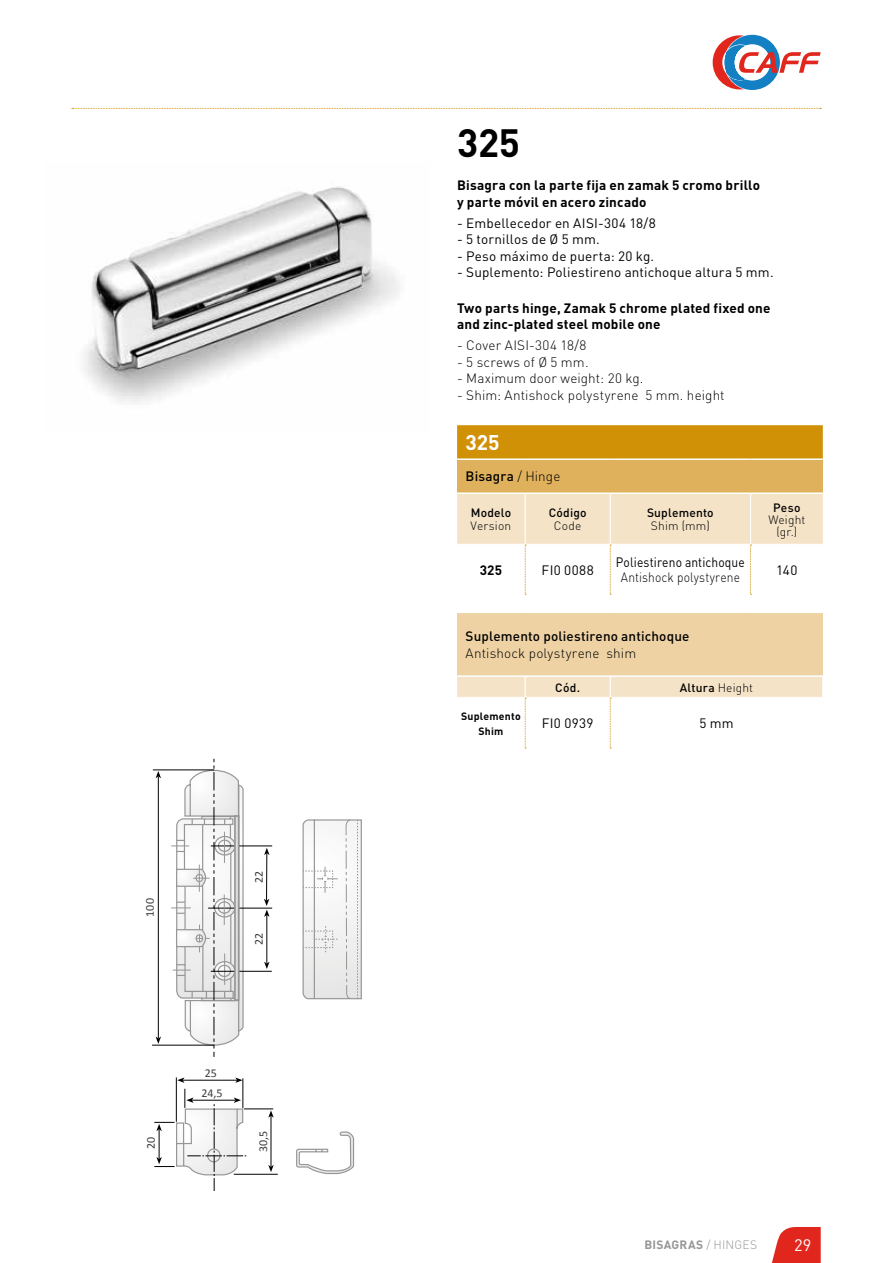
<style>
.page{position:relative;width:893px;height:1263px;background:#fff}
.page>*{position:absolute;margin:0;border:0;box-sizing:border-box;transform-origin:0 0}
.t1{font:700 39px "DIN Pro";color:#000}
.t2{font:700 21px "DIN Pro";color:#fff}
.t3{font:16.5px "DIN Pro";color:#fff}
.t4{font:700 13.5px/16.5px "DIN Pro";letter-spacing:.015em;color:#000}
.t5{font:13.5px "DIN Pro";letter-spacing:.01em;color:#000}
.t6{font:300 13.5px "DIN Pro";letter-spacing:.01em;color:#000}
.t7{font:500 13.5px "DIN Pro";letter-spacing:.01em;color:#000}
.t8{font:13.5px "DIN Pro";letter-spacing:.01em;color:#000;scale:.89 1}
.t9{font:300 13.5px "DIN Pro";letter-spacing:.01em;color:#000;scale:.89 1}
.t10{font:500 12px "DIN Pro";letter-spacing:.015em;color:#000}
.t11{font:300 12px/12px "DIN Pro";letter-spacing:.015em;color:#000;text-align:center}
.t12{font:12px "Calibri";color:#3c3c3b}
.t13{font:700 12px "DIN Pro";letter-spacing:.02em;color:#979696}
.t14{font:700 10.5px/15px "DIN Pro";letter-spacing:.02em;color:#000;text-align:center}
.s1{font-weight:300}
</style>
<div class="page">
<svg style="left:772px;top:1227px;width:49px;height:36px;background:#e43f37"></svg>
<svg style="left:72px;top:108px;width:749px;height:1px"></svg>
<svg style="left:713px;top:35px;width:108px;height:55px"></svg>
<img style="left:84px;top:186px;width:316px;height:217px">
<hr style="left:211px;top:846px;width:61px;height:1px;background:#000">
<hr style="left:208px;top:908px;width:64px;height:1px;background:#000">
<hr style="left:211px;top:971px;width:61px;height:1px;background:#000">
<hr style="left:267px;top:915px;width:1px;height:48px;background:#000">
<svg style="left:264px;top:962px;width:6px;height:7px"></svg>
<hr style="left:266px;top:853px;width:1px;height:47px;background:#000">
<svg style="left:264px;top:848px;width:6px;height:7px"></svg>
<svg style="left:264px;top:899px;width:6px;height:18px"></svg>
<hr style="left:153px;top:770px;width:61px;height:1px;background:#000">
<hr style="left:152px;top:1045px;width:63px;height:1px;background:#000">
<hr style="left:158px;top:776px;width:1px;height:262px;background:#000">
<svg style="left:156px;top:1036px;width:5px;height:8px"></svg>
<svg style="left:156px;top:771px;width:5px;height:7px"></svg>
<svg style="left:171px;top:759px;width:73px;height:298px"></svg>
<svg style="left:302px;top:819px;width:60px;height:181px"></svg>
<hr style="left:243px;top:1078px;width:1px;height:30px;background:#000">
<hr style="left:176px;top:1077px;width:1px;height:45px;background:#000">
<hr style="left:183px;top:1080px;width:54px;height:1px;background:#000">
<svg style="left:235px;top:1077px;width:8px;height:6px"></svg>
<svg style="left:177px;top:1077px;width:7px;height:6px"></svg>
<hr style="left:234px;top:1174px;width:44px;height:1px;background:#000">
<svg style="left:296px;top:1131px;width:59px;height:43px"></svg>
<svg style="left:154px;top:1089px;width:120px;height:102px"></svg>
<svg style="left:234px;top:815px;width:5px;height:186px"></svg>
<div style="left:457px;top:425px;width:366px;height:33px;background:#d19106"></div>
<div style="left:457px;top:459px;width:366px;height:34px;background:#e0b15d"></div>
<svg style="left:457px;top:494px;width:366px;height:203px;fill:#f5e4c9"></svg>
<div style="left:457px;top:612px;width:366px;height:64px;background:#eed2a4"></div>
<hr style="left:457px;top:458px;width:68px;height:2px;background:#fff">
<hr style="left:525px;top:458px;width:85px;height:2px;background:#fff">
<hr style="left:610px;top:458px;width:140px;height:2px;background:#fff">
<hr style="left:750px;top:458px;width:73px;height:2px;background:#fff">
<hr style="left:457px;top:594px;width:68px;height:2px;background:#fff">
<hr style="left:525px;top:594px;width:85px;height:2px;background:#fff">
<hr style="left:610px;top:594px;width:140px;height:2px;background:#fff">
<hr style="left:457px;top:611px;width:68px;height:2px;background:#fff">
<hr style="left:525px;top:611px;width:85px;height:2px;background:#fff">
<hr style="left:610px;top:611px;width:140px;height:2px;background:#fff">
<hr style="left:750px;top:611px;width:73px;height:2px;background:#fff">
<hr style="left:457px;top:492px;width:68px;height:2px;background:#fff">
<hr style="left:525px;top:492px;width:85px;height:2px;background:#fff">
<hr style="left:610px;top:492px;width:140px;height:2px;background:#fff">
<hr style="left:750px;top:492px;width:73px;height:2px;background:#fff">
<hr style="left:457px;top:675px;width:68px;height:2px;background:#fff">
<hr style="left:525px;top:675px;width:85px;height:2px;background:#fff">
<hr style="left:610px;top:675px;width:140px;height:2px;background:#fff">
<hr style="left:750px;top:675px;width:73px;height:2px;background:#fff">
<hr style="left:457px;top:544px;width:68px;height:1px;background:#fff">
<hr style="left:525px;top:544px;width:85px;height:1px;background:#fff">
<hr style="left:610px;top:544px;width:140px;height:1px;background:#fff">
<hr style="left:750px;top:544px;width:73px;height:1px;background:#fff">
<hr style="left:750px;top:595px;width:73px;height:1px;background:#fff">
<svg style="left:822px;top:677px;width:1px;height:20px"></svg>
<svg style="left:525px;top:494px;width:1px;height:101px"></svg>
<svg style="left:525px;top:677px;width:1px;height:72px"></svg>
<svg style="left:610px;top:494px;width:1px;height:101px"></svg>
<svg style="left:610px;top:677px;width:1px;height:72px"></svg>
<svg style="left:750px;top:494px;width:1px;height:101px"></svg>
<p class="t12" style="left:142px;top:917px;width:20px;rotate:-90deg">100</p>
<p class="t12" style="left:252px;top:883px;width:14px;rotate:-90deg">22</p>
<p class="t12" style="left:252px;top:945px;width:14px;rotate:-90deg">22</p>
<p class="t12" style="left:143px;top:1149px;width:14px;rotate:-90deg">20</p>
<p class="t12" style="left:205px;top:1065px;width:14px">25</p>
<p class="t12" style="left:201px;top:1085px;width:23px">24,5</p>
<p class="t12" style="left:256px;top:1152px;width:23px;rotate:-90deg">30,5</p>
<h1 class="t1" style="left:457px;top:117px;width:64px">325</h1>
<p class="t4" style="left:457px;top:177px;width:305px">Bisagra con la parte fija en zamak 5 cromo brillo y parte móvil en acero zincado</p>
<p class="t5" style="left:457px;top:214px;width:200px">- Embellecedor en AISI-304 18/8</p>
<p class="t5" style="left:457px;top:230px;width:144px">- 5 tornillos de Ø 5 mm.</p>
<p class="t5" style="left:457px;top:247px;width:199px">- Peso máximo de puerta: 20 kg.</p>
<p class="t5" style="left:457px;top:263px;width:318px">- Suplemento: Poliestireno antichoque altura 5 mm.</p>
<p class="t4" style="left:457px;top:299px;width:315px">Two parts hinge, Zamak 5 chrome plated fixed one and zinc-plated steel mobile one</p>
<p class="t6" style="left:457px;top:336px;width:131px">- Cover AISI-304 18/8</p>
<p class="t6" style="left:457px;top:353px;width:133px">- 5 screws of Ø 5 mm.</p>
<p class="t6" style="left:457px;top:369px;width:188px">- Maximum door weight: 20 kg.</p>
<p class="t6" style="left:457px;top:386px;width:269px">- Shim: Antishock polystyrene 5 mm. height</p>
<h2 class="t2" style="left:466px;top:428px;width:36px">325</h2>
<p class="t7" style="left:466px;top:467px;width:96px">Bisagra <span class="s1">/ Hinge</span></p>
<p class="t10" style="left:471px;top:504px;width:42px">Modelo</p>
<p class="t11" style="left:471px;top:519px;width:42px">Version</p>
<p class="t10" style="left:773px;top:499px;width:29px">Peso</p>
<p class="t11" style="left:768px;top:513px;width:39px">Weight (gr.)</p>
<p class="t10" style="left:549px;top:504px;width:39px">Código</p>
<p class="t11" style="left:554px;top:519px;width:29px">Code</p>
<p class="t10" style="left:647px;top:504px;width:68px">Suplemento</p>
<p class="t11" style="left:651px;top:519px;width:60px">Shim (mm)</p>
<p class="t4" style="left:480px;top:561px;width:24px">325</p>
<p class="t5" style="left:542px;top:561px;width:54px">FI0 0088</p>
<p class="t8" style="left:616px;top:553px;width:146px">Poliestireno antichoque</p>
<p class="t9" style="left:621px;top:568px;width:136px">Antishock polystyrene</p>
<p class="t7" style="left:466px;top:627px;width:225px">Suplemento poliestireno antichoque</p>
<p class="t6" style="left:466px;top:643px;width:172px">Antishock polystyrene shim</p>
<p class="t10" style="left:555px;top:679px;width:26px">Cód.</p>
<p class="t10" style="left:680px;top:679px;width:75px">Altura <span class="s1">Height</span></p>
<p class="t14" style="left:461px;top:708px;width:61px">Suplemento<br>Shim</p>
<p class="t5" style="left:542px;top:714px;width:53px">FI0 0939</p>
<p class="t5" style="left:700px;top:714px;width:36px">5 mm</p>
<p class="t5" style="left:776px;top:561px;width:23px">140</p>
<p class="t13" style="left:644px;top:1236px;width:114px">BISAGRAS <span class="s1">/ HINGES</span></p>
<p class="t3" style="left:794px;top:1234px;width:19px">29</p>
</div>
